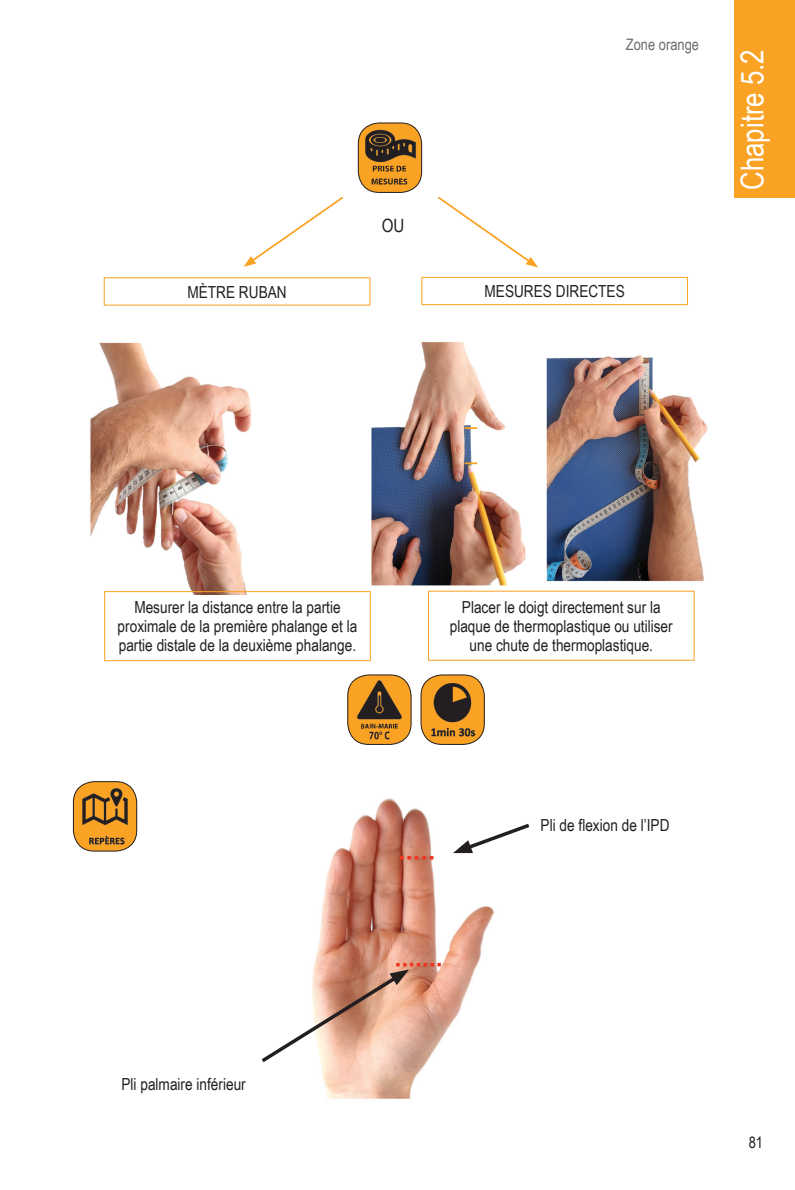
<style>
.page{position:relative;width:795px;height:1190px;background:#fff}
.page>*{position:absolute;margin:0;border:0;box-sizing:border-box;transform-origin:0 0}
.t1{font:31.5px "Arial Narrow";color:#fff}
.t2{font:18.38px "Arial Narrow";color:#231f20}
.t3{font:16.62px/19.2px "Arial Narrow";color:#231f20;text-align:center}
.t4{font:15.75px "Arial Narrow";color:#6c6d70}
.t5{font:15.75px "Arial Narrow";color:#231f20}
</style>
<div class="page">
<div style="left:733px;top:0;width:61px;height:197px;background:#f9a224"></div>
<div style="left:358px;top:123px;width:63px;height:69px;background:#f9a224;border-radius:21px"></div>
<img style="left:358px;top:126px;width:63px;height:63px">
<div style="left:358px;top:123px;width:63px;height:70px;border:1px solid #231f20;border-radius:21px"></div>
<img style="left:90px;top:342px;width:618px;height:252px">
<svg style="left:243px;top:196px;width:101px;height:71px"></svg>
<svg style="left:438px;top:196px;width:100px;height:72px"></svg>
<div style="left:421px;top:277px;width:266px;height:28px;border:1px solid #f9a224"></div>
<div style="left:104px;top:591px;width:266px;height:70px;border:1px solid #f9a224"></div>
<img style="left:347px;top:678px;width:64px;height:63px">
<div style="left:347px;top:675px;width:64px;height:69px;border:1px solid #231f20;border-radius:21px"></div>
<img style="left:421px;top:678px;width:63px;height:63px">
<div style="left:420px;top:675px;width:64px;height:69px;border:1px solid #231f20;border-radius:21px"></div>
<img style="left:315px;top:798px;width:179px;height:301px">
<svg style="left:73px;top:781px;width:64px;height:70px"></svg>
<img style="left:73px;top:785px;width:64px;height:63px">
<div style="left:73px;top:781px;width:64px;height:70px;border:1px solid #231f20;border-radius:21px"></div>
<svg style="left:453px;top:821px;width:77px;height:32px"></svg>
<svg style="left:400px;top:856px;width:33px;height:3px"></svg>
<svg style="left:261px;top:963px;width:179px;height:102px"></svg>
<svg style="left:464px;top:427px;width:13px;height:2px"></svg>
<svg style="left:464px;top:462px;width:13px;height:2px"></svg>
<p class="t2" style="left:381px;top:212px;width:12px">ou</p>
<p class="t4" style="left:625px;top:33px;width:75px">Zone orange</p>
<p class="t3" style="left:187px;top:281px;width:101px">MÈTRE RUBAN</p>
<p class="t3" style="left:484px;top:281px;width:142px">MESURES DIRECTES</p>
<h1 class="t1" style="left:728px;top:190px;width:142px;rotate:-90deg">Chapitre 5.2</h1>
<p class="t3" style="left:118px;top:597px;width:241px">Mesurer la distance entre la partie proximale de la première phalange et la partie distale de la deuxième phalange.</p>
<p class="t3" style="left:449px;top:596px;width:224px">Placer le doigt directement sur la plaque de thermoplastique ou utiliser une chute de thermoplastique.</p>
<p class="t3" style="left:540px;top:814px;width:130px">Pli de flexion de l’IPD</p>
<p class="t3" style="left:121px;top:1073px;width:126px">Pli palmaire inférieur</p>
<p class="t5" style="left:748px;top:1131px;width:16px">81</p>
</div>
